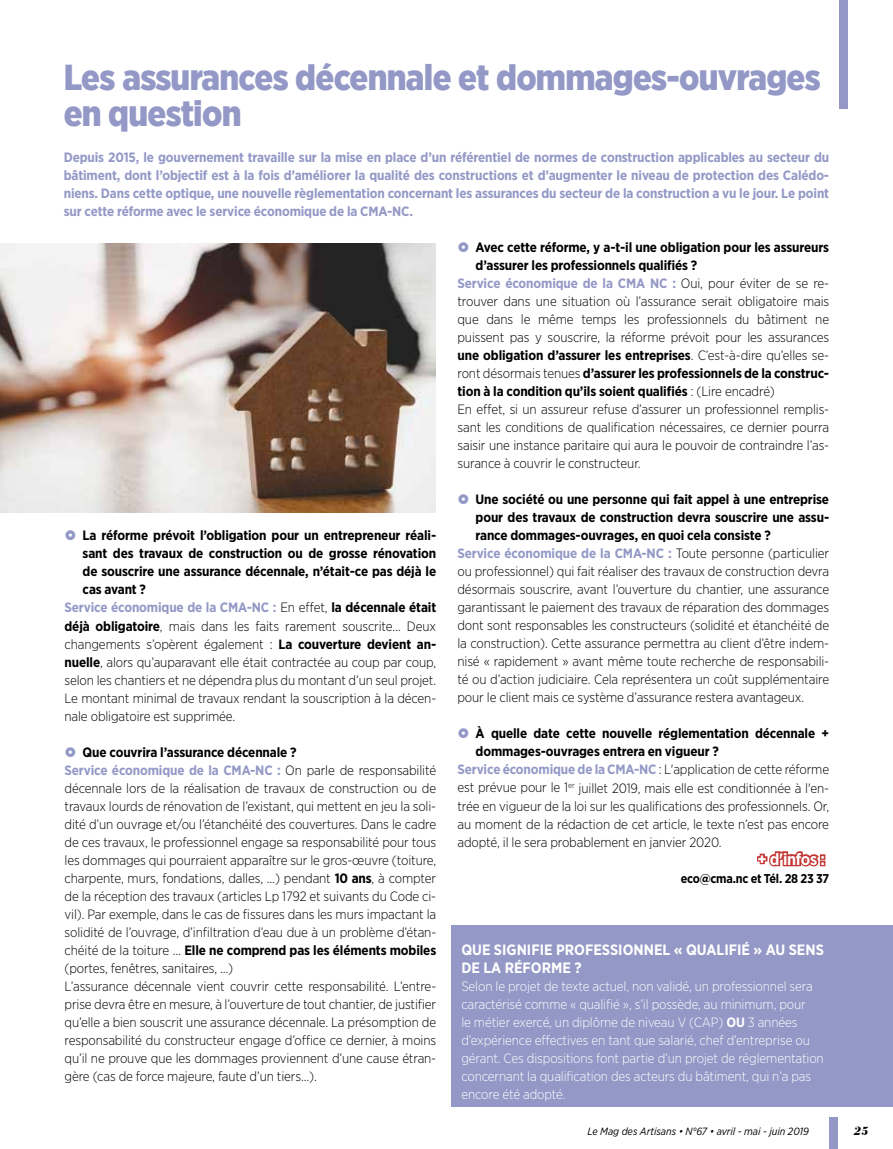
<style>
.page{position:relative;width:893px;height:1149px;background:#fff}
.page>*{position:absolute;margin:0;border:0;box-sizing:border-box;transform-origin:0 0}
.t1{font:900 36px/36px "Gotham Narrow";letter-spacing:-.02em;color:#9398c6}
.t2{font:700 16.5px "Gotham Narrow";letter-spacing:-.02em;color:#fff}
.t3{font:700 15px/18px "Gotham Narrow";color:#fff}
.t4{font:300 13.5px/18px "Gotham Narrow";letter-spacing:-.01em;color:#000}
.t5{font:700 13.5px "Gotham Narrow";letter-spacing:-.01em;color:#000}
.t6{font:700 13.5px/18px "Gotham Narrow";letter-spacing:-.01em;color:#9398c6;text-align:justify}
.t7{font:300 13.5px/18px "Gotham Narrow";letter-spacing:-.01em;color:#fff}
.t8{font:700 12.75px "Gotham Narrow";letter-spacing:-.02em;color:#000}
.t9{font:italic 900 12px "Bauer Bodoni";color:#000}
.t10{font:italic 10.5px "Gotham Narrow";color:#000}
.s1{font-weight:300;color:#000}
.s2{color:#000}
.s3{font-weight:700}
.s4{font-weight:700;color:#9398c6}
.s5{font-weight:300}
</style>
<div class="page">
<div style="left:452px;top:925px;width:441px;height:181px;background:#9398c6"></div>
<svg style="left:757px;top:851px;width:68px;height:16px"></svg>
<div style="left:839px;top:0;width:8px;height:108px;background:#9398c6"></div>
<div style="left:830px;top:1117px;width:8px;height:31px;background:#9398c6"></div>
<img style="left:0;top:244px;width:436px;height:268px">
<h1 class="t1" style="left:64px;top:59px;width:758px">Les assurances décennale et dommages-ouvrages en question</h1>
<p class="t6" style="left:64px;top:148px;width:767px">Depuis 2015, le gouvernement travaille sur la mise en place d’un référentiel de normes de construction applicables au secteur du bâtiment, dont l’objectif est à la fois d’améliorer la qualité des constructions et d’augmenter le niveau de protection des Calédo&shy;niens. Dans cette optique, une nouvelle règlementation concernant les assurances du secteur de la construction a vu le jour. Le point sur cette réforme avec le service économique de la CMA-NC.</p>
<p class="t5" style="left:83px;top:527px;width:355px">La réforme prévoit l’obligation pour un entrepreneur réali-</p>
<p class="t5" style="left:83px;top:545px;width:355px">sant des travaux de construction ou de grosse rénovation</p>
<p class="t5" style="left:83px;top:563px;width:355px">de souscrire une assurance décennale, n’était-ce pas déjà le</p>
<p class="t5" style="left:83px;top:581px;width:65px">cas avant ?</p>
<p class="t6" style="left:65px;top:598px;width:373px">Service économique de la CMA-NC : <span class="s1">En effet,</span> <span class="s2">la décennale était</span></p>
<p class="t4" style="left:65px;top:616px;width:373px"><span class="s3">déjà obligatoire</span>, mais dans les faits rarement souscrite… Deux</p>
<p class="t4" style="left:65px;top:634px;width:373px">changements s’opèrent également : <span class="s3">La couverture devient an-</span></p>
<p class="t4" style="left:65px;top:652px;width:373px"><span class="s3">nuelle</span>, alors qu’auparavant elle était contractée au coup par coup,</p>
<p class="t4" style="left:65px;top:670px;width:373px">selon les chantiers et ne dépendra plus du montant d’un seul projet.</p>
<p class="t4" style="left:65px;top:688px;width:373px">Le montant minimal de travaux rendant la souscription à la décen-</p>
<p class="t4" style="left:65px;top:706px;width:172px">nale obligatoire est supprimée.</p>
<p class="t4" style="left:65px;top:742px;width:373px;text-indent:18px"><span class="s3">Que couvrira l’assurance décennale ?<br></span><span class="s4">Service économique de la CMA-NC :</span> On parle de responsabilité décennale lors de la réalisation de travaux de construction ou de travaux lourds de rénovation de l’existant, qui mettent en jeu la soli&shy;dité d’un ouvrage et/ou l’étanchéité des couvertures. Dans le cadre de ces travaux, le professionnel engage sa responsabilité pour tous les dommages qui pourraient apparaître sur le gros-œuvre (toiture, charpente, murs, fondations, dalles, …) pendant <span class="s3">10 ans</span>, à compter de la réception des travaux (articles Lp 1792 et suivants du Code ci&shy;vil). Par exemple, dans le cas de fissures dans les murs impactant la solidité de l’ouvrage, d’infiltration d’eau due à un problème d’étan&shy;chéité de la toiture … <span class="s3">Elle ne comprend pas les éléments mobiles </span>(portes, fenêtres, sanitaires, …)<br>L’assurance décennale vient couvrir cette responsabilité. L’entre&shy;prise devra être en mesure, à l’ouverture de tout chantier, de justifier qu’elle a bien souscrit une assurance décennale. La présomption de responsabilité du constructeur engage d’office ce dernier, à moins qu’il ne prouve que les dommages proviennent d’une cause étran&shy;gère (cas de force majeure, faute d’un tiers…).</p>
<p class="t5" style="left:476px;top:238px;width:355px">Avec cette réforme, y a-t-il une obligation pour les assureurs</p>
<p class="t5" style="left:476px;top:256px;width:223px">d’assurer les professionnels qualifiés ?</p>
<p class="t6" style="left:457px;top:274px;width:373px">Service économique de la CMA NC : <span class="s1">Oui, pour éviter de se re-</span></p>
<p class="t4" style="left:457px;top:292px;width:373px">trouver dans une situation où l’assurance serait obligatoire mais</p>
<p class="t4" style="left:457px;top:310px;width:373px">que dans le même temps les professionnels du bâtiment ne</p>
<p class="t4" style="left:457px;top:328px;width:373px">puissent pas y souscrire, la réforme prévoit pour les assurances</p>
<p class="t5" style="left:457px;top:346px;width:373px">une obligation d’assurer les entreprises<span class="s5">. C’est-à-dire qu’elles se-</span></p>
<p class="t5" style="left:457px;top:364px;width:373px"><span class="s5">ront désormais tenues</span> d’assurer les professionnels de la construc-</p>
<p class="t5" style="left:457px;top:382px;width:319px">tion à la condition qu’ils soient qualifiés <span class="s5">: (Lire encadré)</span></p>
<p class="t4" style="left:457px;top:400px;width:373px">En effet, si un assureur refuse d’assurer un professionnel remplis-</p>
<p class="t4" style="left:457px;top:418px;width:373px">sant les conditions de qualification nécessaires, ce dernier pourra</p>
<p class="t4" style="left:457px;top:436px;width:373px">saisir une instance paritaire qui aura le pouvoir de contraindre l’as-</p>
<p class="t4" style="left:457px;top:454px;width:185px">surance à couvrir le constructeur.</p>
<p class="t5" style="left:476px;top:490px;width:355px">Une société ou une personne qui fait appel à une entreprise</p>
<p class="t5" style="left:476px;top:508px;width:355px">pour des travaux de construction devra souscrire une assu-</p>
<p class="t5" style="left:476px;top:526px;width:297px">rance dommages-ouvrages, en quoi cela consiste ?</p>
<p class="t6" style="left:457px;top:544px;width:373px">Service économique de la CMA-NC : <span class="s1">Toute personne (particulier</span></p>
<p class="t4" style="left:457px;top:562px;width:373px">ou professionnel) qui fait réaliser des travaux de construction devra</p>
<p class="t4" style="left:457px;top:580px;width:373px">désormais souscrire, avant l’ouverture du chantier, une assurance</p>
<p class="t4" style="left:457px;top:598px;width:373px">garantissant le paiement des travaux de réparation des dommages</p>
<p class="t4" style="left:457px;top:616px;width:373px">dont sont responsables les constructeurs (solidité et étanchéité de</p>
<p class="t4" style="left:457px;top:634px;width:373px">la construction). Cette assurance permettra au client d’être indem-</p>
<p class="t4" style="left:457px;top:652px;width:373px">nisé « rapidement » avant même toute recherche de responsabili-</p>
<p class="t4" style="left:457px;top:670px;width:373px">té ou d’action judiciaire. Cela représentera un coût supplémentaire</p>
<p class="t4" style="left:457px;top:688px;width:348px">pour le client mais ce système d’assurance restera avantageux.</p>
<p class="t5" style="left:476px;top:724px;width:355px">À quelle date cette nouvelle réglementation décennale +</p>
<p class="t5" style="left:476px;top:742px;width:245px">dommages-ouvrages entrera en vigueur ?</p>
<p class="t4" style="left:457px;top:760px;width:373px"><span class="s4">Service économique de la CMA-NC</span> : L'application de cette réforme</p>
<p class="t4" style="left:457px;top:778px;width:373px">est prévue pour le 1<sup>er</sup> juillet 2019, mais elle est conditionnée à l'en-</p>
<p class="t4" style="left:457px;top:796px;width:373px">trée en vigueur de la loi sur les qualifications des professionnels. Or,</p>
<p class="t4" style="left:457px;top:814px;width:373px">au moment de la rédaction de cet article, le texte n’est pas encore</p>
<p class="t4" style="left:457px;top:832px;width:266px">adopté, il le sera probablement en janvier 2020.</p>
<p class="t2" style="left:758px;top:848px;width:69px">+ d'infos :</p>
<p class="t8" style="left:681px;top:869px;width:150px">eco@cma.nc et Tél. 28 23 37</p>
<p class="t3" style="left:461px;top:940px;width:364px">QUE SIGNIFIE PROFESSIONNEL « QUALIFIÉ » AU SENS<br>DE LA RÉFORME ?</p>
<p class="t7" style="left:461px;top:976px;width:364px">Selon le projet de texte actuel, non validé, un professionnel sera caractérisé comme « qualifié », s’il possède, au minimum, pour<br>le métier exercé, un diplôme de niveau V (CAP) <span class="s3">OU</span> 3 années d’expérience effectives en tant que salarié, chef d’entreprise ou gérant. Ces dispositions font partie d’un projet de réglementation concernant la qualification des acteurs du bâtiment, qui n’a pas encore été adopté.</p>
<p class="t10" style="left:587px;top:1124px;width:223px">Le Mag des Artisans • N°67 • avril - mai - juin 2019</p>
<p class="t9" style="left:854px;top:1123px;width:16px">25</p>
</div>
